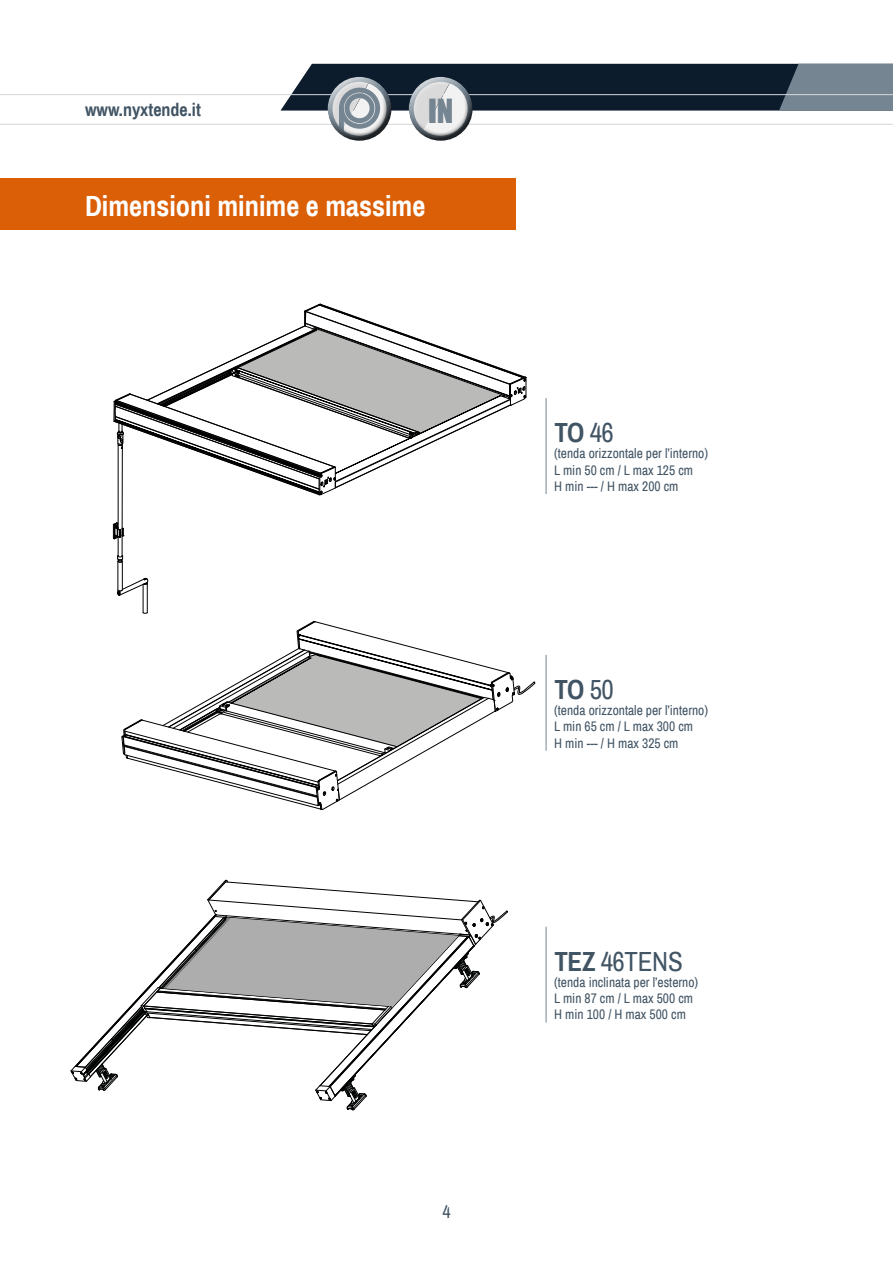
<style>
.page{position:relative;width:893px;height:1263px;background:#fff}
.page>*{position:absolute;margin:0;border:0;box-sizing:border-box;transform-origin:0 0}
.t1{font:30.6px "Impact";color:#758592}
.t2{font:700 28.5px "Archivo Narrow";color:#fff}
.t3{font:27px "Archivo Narrow";letter-spacing:-.01em;color:#415464}
.t4{font:700 27px "Archivo Narrow";color:#415464}
.t5{font:700 18px "Archivo Narrow";color:#415464}
.t6{font:18px "Archivo Narrow";color:#415464}
.t7{font:13.5px/16.2px "Archivo Narrow";color:#415464}
.s1{font-weight:400}
.s2{font-weight:700}
</style>
<div class="page">
<div style="left:0;top:179px;width:515px;height:51px;background:#da5f06"></div>
<hr style="left:0;top:94px;width:893px;height:1px;background:#d4d6dc">
<hr style="left:0;top:124px;width:893px;height:1px;background:#d4d6dc">
<hr style="left:546px;top:398px;width:1px;height:96px;background:#758592">
<hr style="left:546px;top:655px;width:1px;height:96px;background:#758592">
<hr style="left:546px;top:927px;width:1px;height:95px;background:#758592">
<div style="left:327px;top:86px;width:66px;height:55px;background:#000;opacity:.75"></div>
<svg style="left:280px;top:64px;width:613px;height:68px"></svg>
<div style="left:409px;top:75px;width:65px;height:49px;background:#fff;opacity:.75"></div>
<div style="left:409px;top:86px;width:66px;height:55px;background:#000;opacity:.75"></div>
<hr style="left:122px;top:444px;width:1px;height:112px;background:#000">
<hr style="left:118px;top:444px;width:1px;height:85px;background:#000">
<svg style="left:113px;top:522px;width:35px;height:92px"></svg>
<svg style="left:113px;top:303px;width:414px;height:193px"></svg>
<svg style="left:121px;top:621px;width:414px;height:189px"></svg>
<svg style="left:70px;top:879px;width:438px;height:231px"></svg>
<h3 class="t5" style="left:85px;top:98px;width:117px">www.nyxtende.it</h3>
<h1 class="t1" style="left:428px;top:87px;width:27px">IN</h1>
<h2 class="t2" style="left:85px;top:186px;width:342px">Dimensioni minime e massime</h2>
<h3 class="t6" style="left:442px;top:1199px;width:10px">4</h3>
<h3 class="t4" style="left:554px;top:414px;width:61px">TO <span class="s1">46</span></h3>
<p class="t7" style="left:554px;top:445px;width:155px">(tenda orizzontale per l’interno)<br>L min 50 cm / L max 125 cm<br>H min --- / H max 200 cm</p>
<h3 class="t4" style="left:554px;top:671px;width:61px">TO <span class="s1">50</span></h3>
<p class="t7" style="left:554px;top:702px;width:155px">(tenda orizzontale per l’interno)<br>L min 65 cm / L max 300 cm<br>H min --- / H max 325 cm</p>
<h3 class="t3" style="left:554px;top:942px;width:130px"><span class="s2">TEZ</span> 46TENS</h3>
<p class="t7" style="left:554px;top:974px;width:145px">(tenda inclinata per l’esterno)<br>L min 87 cm / L max 500 cm<br>H min 100 / H max 500 cm</p>
</div>
